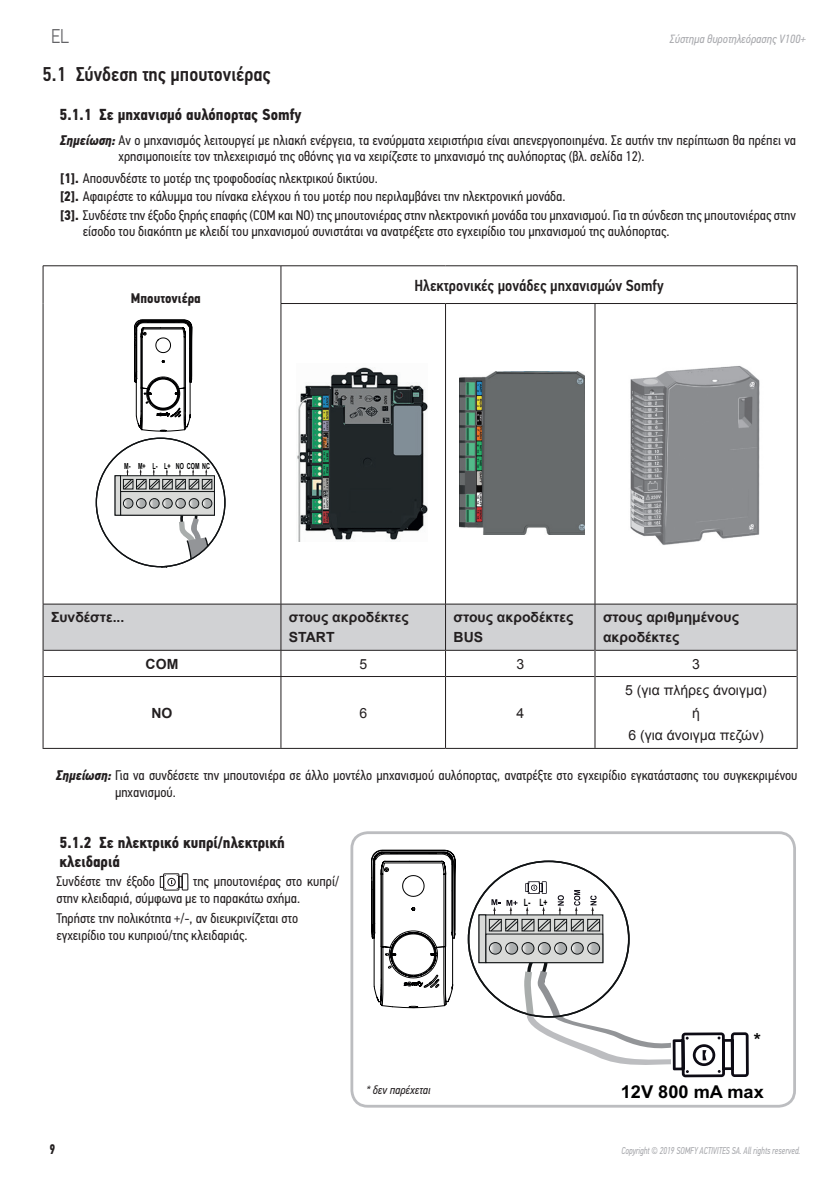
<style>
.page{position:relative;width:840px;height:1191px;background:#fff}
.page>*{position:absolute;margin:0;border:0;box-sizing:border-box;transform-origin:0 0}
.t1{font:500 20px "PF Din Text Cond Pro";color:#231f20}
.t2{font:300 20px "PF Din Text Pro";color:#636366;scale:.85 1}
.t3{font:700 17.6px "Arial";color:#000001}
.t4{font:700 16px/19.2px "PF Din Text Cond Pro";color:#231f20}
.legend{font:500 16px "PF Din Text Cond Pro";color:#231f20}
.texte{font:14px/16.8px "PF Din Text Cond Pro";color:#231f20}
.TXT_tableau{font:700 14px/20px "Arial";color:#231f20}
.TXT_tableau-2{font:14px "Arial";color:#231f20}
.texte-2{font:700 14px "PF Din Text Cond Pro";color:#231f20}
.texte-3{font:700 14px "PF Din Text Cond Pro";color:#231f20;scale:.85 1}
.t5{font:italic 12px "PF Din Text Cond Pro";color:#a8a9ad}
.texte-4{font:italic 12px "PF Din Text Cond Pro";color:#231f20}
.t6{font:700 10.2px "Arial";color:#000001;scale:.67 1}
.t7{font:italic 10px "PF Din Text Cond Pro";color:#a8a9ad;scale:.85 1}
.t8{font:700 8.4px "Arial";letter-spacing:.01em;color:#000001;scale:.65 1}
.s1{font-weight:700;font-style:italic}
.s2{font-weight:700}
</style>
<div class="page">
<svg style="left:486px;top:914px;width:117px;height:19px"></svg>
<div style="left:478px;top:914px;width:8px;height:49px;background:#d9dad8;border:1px solid #101315"></div>
<div style="left:485px;top:933px;width:118px;height:30px;background:#d9dad8"></div>
<div style="left:488px;top:942px;width:13px;height:12px;border:1px solid #101315;border-radius:50%"></div>
<svg style="left:489px;top:942px;width:259px;height:135px"></svg>
<div style="left:587px;top:942px;width:12px;height:12px;border:1px solid #101315;border-radius:50%"></div>
<svg style="left:488px;top:881px;width:112px;height:51px"></svg>
<svg style="left:371px;top:850px;width:84px;height:159px"></svg>
<div style="left:350px;top:831px;width:445px;height:276px;border:3px solid #bcbdc0;border-radius:16px"></div>
<hr style="left:43px;top:265px;width:238px;height:1px;background:#231f20">
<hr style="left:43px;top:266px;width:1px;height:37px;background:#231f20">
<hr style="left:281px;top:265px;width:164px;height:1px;background:#231f20">
<hr style="left:280px;top:266px;width:1px;height:37px;background:#231f20">
<hr style="left:445px;top:265px;width:149px;height:1px;background:#231f20">
<hr style="left:594px;top:265px;width:203px;height:1px;background:#231f20">
<hr style="left:796px;top:266px;width:1px;height:37px;background:#231f20">
<hr style="left:43px;top:303px;width:1px;height:301px;background:#231f20">
<hr style="left:280px;top:303px;width:165px;height:1px;background:#231f20">
<hr style="left:280px;top:304px;width:1px;height:300px;background:#231f20">
<hr style="left:445px;top:303px;width:149px;height:1px;background:#231f20">
<hr style="left:445px;top:304px;width:1px;height:300px;background:#231f20">
<hr style="left:594px;top:303px;width:203px;height:1px;background:#231f20">
<hr style="left:594px;top:304px;width:1px;height:300px;background:#231f20">
<hr style="left:796px;top:304px;width:1px;height:300px;background:#231f20">
<hr style="left:44px;top:676px;width:237px;height:1px;background:#231f20">
<hr style="left:281px;top:676px;width:164px;height:1px;background:#231f20">
<hr style="left:446px;top:676px;width:148px;height:1px;background:#231f20">
<hr style="left:595px;top:676px;width:201px;height:1px;background:#231f20">
<hr style="left:43px;top:676px;width:1px;height:72px;background:#231f20">
<hr style="left:445px;top:676px;width:1px;height:72px;background:#231f20">
<hr style="left:594px;top:676px;width:1px;height:72px;background:#231f20">
<hr style="left:796px;top:676px;width:1px;height:72px;background:#231f20">
<hr style="left:43px;top:748px;width:238px;height:1px;background:#231f20">
<hr style="left:281px;top:748px;width:164px;height:1px;background:#231f20">
<hr style="left:445px;top:748px;width:149px;height:1px;background:#231f20">
<hr style="left:594px;top:748px;width:203px;height:1px;background:#231f20">
<svg style="left:43px;top:604px;width:754px;height:72px"></svg>
<hr style="left:280px;top:677px;width:1px;height:71px;background:#231f20">
<div style="left:115px;top:475px;width:100px;height:40px;background:#d9dad8;border:1px solid #101315"></div>
<svg style="left:115px;top:475px;width:6px;height:40px"></svg>
<div style="left:120px;top:491px;width:95px;height:24px;background:#d9dad8;border:1px solid #101315"></div>
<svg style="left:123px;top:498px;width:103px;height:69px"></svg>
<div style="left:202px;top:498px;width:10px;height:10px;border:1px solid #101315;border-radius:50%"></div>
<svg style="left:122px;top:469px;width:91px;height:21px"></svg>
<svg style="left:134px;top:319px;width:58px;height:113px"></svg>
<img style="left:297px;top:367px;width:130px;height:174px">
<img style="left:459px;top:371px;width:124px;height:163px">
<img style="left:630px;top:366px;width:130px;height:179px">
<svg style="left:160px;top:873px;width:28px;height:17px"></svg>
<h1 class="t2" style="left:51px;top:25px;width:23px">EL</h1>
<p class="t5" style="left:669px;top:32px;width:137px">Σύστημα θυροτηλεόρασης V100+</p>
<p class="t1" style="left:43px;top:62px;width:229px">5.1 Σύνδεση της μπουτονιέρας</p>
<p class="t4" style="left:60px;top:106px;width:243px">5.1.1 Σε μηχανισμό αυλόπορτας Somfy</p>
<p class="texte" style="left:118px;top:132px;width:678px;line-height:16px;text-indent:-58px"><span class="s1">Σημείωση:</span> Αν ο μηχανισμός λειτουργεί με ηλιακή ενέργεια, τα ενσύρματα χειριστήρια είναι απενεργοποιημένα. Σε αυτήν την περίπτωση θα πρέπει να χρησιμοποιείτε τον τηλεχειρισμό της οθόνης για να χειρίζεστε το μηχανισμό της αυλόπορτας (βλ. σελίδα 12).</p>
<p class="texte" style="left:60px;top:169px;width:319px"><span class="s2">[1].</span> Αποσυνδέστε το μοτέρ της τροφοδοσίας ηλεκτρικού δικτύου.</p>
<p class="texte" style="left:60px;top:188px;width:506px"><span class="s2">[2].</span> Αφαιρέστε το κάλυμμα του πίνακα ελέγχου ή του μοτέρ που περιλαμβάνει την ηλεκτρονική μονάδα.</p>
<p class="texte" style="left:83px;top:207px;width:714px;line-height:16px;text-indent:-23px"><span class="s2">[3].</span> Συνδέστε την έξοδο ξηρής επαφής (COM και NO) της μπουτονιέρας στην ηλεκτρονική μονάδα του μηχανισμού. Για τη σύνδεση της μπουτονιέρας στην είσοδο του διακόπτη με κλειδί του μηχανισμού συνιστάται να ανατρέξετε στο εγχειρίδιο του μηχανισμού της αυλόπορτας.</p>
<p class="texte-2" style="left:131px;top:290px;width:71px">Μπουτονιέρα</p>
<p class="t8" style="left:124px;top:460px;width:133px">M- M+ L- L+ NO COM NC</p>
<p class="legend" style="left:414px;top:275px;width:250px">Ηλεκτρονικές μονάδες μηχανισμών Somfy</p>
<p class="TXT_tableau" style="left:51px;top:608px;width:75px">Συνδέστε...</p>
<p class="TXT_tableau" style="left:289px;top:608px;width:121px">στους ακροδέκτες<br>START</p>
<p class="TXT_tableau" style="left:453px;top:608px;width:121px">στους ακροδέκτες<br>BUS</p>
<p class="TXT_tableau" style="left:602px;top:608px;width:137px">στους αριθμημένους ακροδέκτες</p>
<p class="TXT_tableau" style="left:145px;top:654px;width:34px">COM</p>
<p class="TXT_tableau-2" style="left:359px;top:654px;width:9px">5</p>
<p class="TXT_tableau-2" style="left:516px;top:654px;width:9px">3</p>
<p class="TXT_tableau-2" style="left:691px;top:654px;width:9px">3</p>
<p class="TXT_tableau" style="left:151px;top:703px;width:22px">NO</p>
<p class="TXT_tableau-2" style="left:359px;top:703px;width:9px">6</p>
<p class="TXT_tableau-2" style="left:516px;top:703px;width:9px">4</p>
<p class="TXT_tableau-2" style="left:625px;top:680px;width:143px">5 (για πλήρες άνοιγμα)</p>
<p class="TXT_tableau-2" style="left:691px;top:703px;width:9px">ή</p>
<p class="TXT_tableau-2" style="left:628px;top:726px;width:137px">6 (για άνοιγμα πεζών)</p>
<p class="texte" style="left:115px;top:767px;width:683px;text-indent:-59px"><span class="s1">Σημείωση:</span> Για να συνδέσετε την μπουτονιέρα σε άλλο μοντέλο μηχανισμού αυλόπορτας, ανατρέξτε στο εγχειρίδιο εγκατάστασης του συγκεκριμένου μηχανισμού.</p>
<p class="t4" style="left:60px;top:832px;width:227px">5.1.2 Σε ηλεκτρικό κυπρί/ηλεκτρική κλειδαριά</p>
<p class="texte" style="left:57px;top:873px;width:100px">Συνδέστε την έξοδο</p>
<p class="texte" style="left:57px;top:873px;width:284px;text-indent:136px">της μπουτονιέρας στο κυπρί/ στην κλειδαριά, σύμφωνα με το παρακάτω σχήμα.</p>
<p class="texte" style="left:57px;top:909px;width:243px">Τηρήστε την πολικότητα +/-, αν διευκρινίζεται στο εγχειρίδιο του κυπριού/της κλειδαριάς.</p>
<p class="t6" style="left:523px;top:895px;width:37px">L- L+</p>
<p class="texte-4" style="left:366px;top:1083px;width:66px">* δεν παρέχεται</p>
<p class="t3" style="left:753px;top:1028px;width:9px">*</p>
<p class="t3" style="left:620px;top:1079px;width:144px">12V 800 mA max</p>
<p class="texte-3" style="left:50px;top:1140px;width:8px">9</p>
<p class="t7" style="left:621px;top:1144px;width:212px">Copyright © 2019 SOMFY ACTIVITES SA. All rights reserved.</p>
</div>
